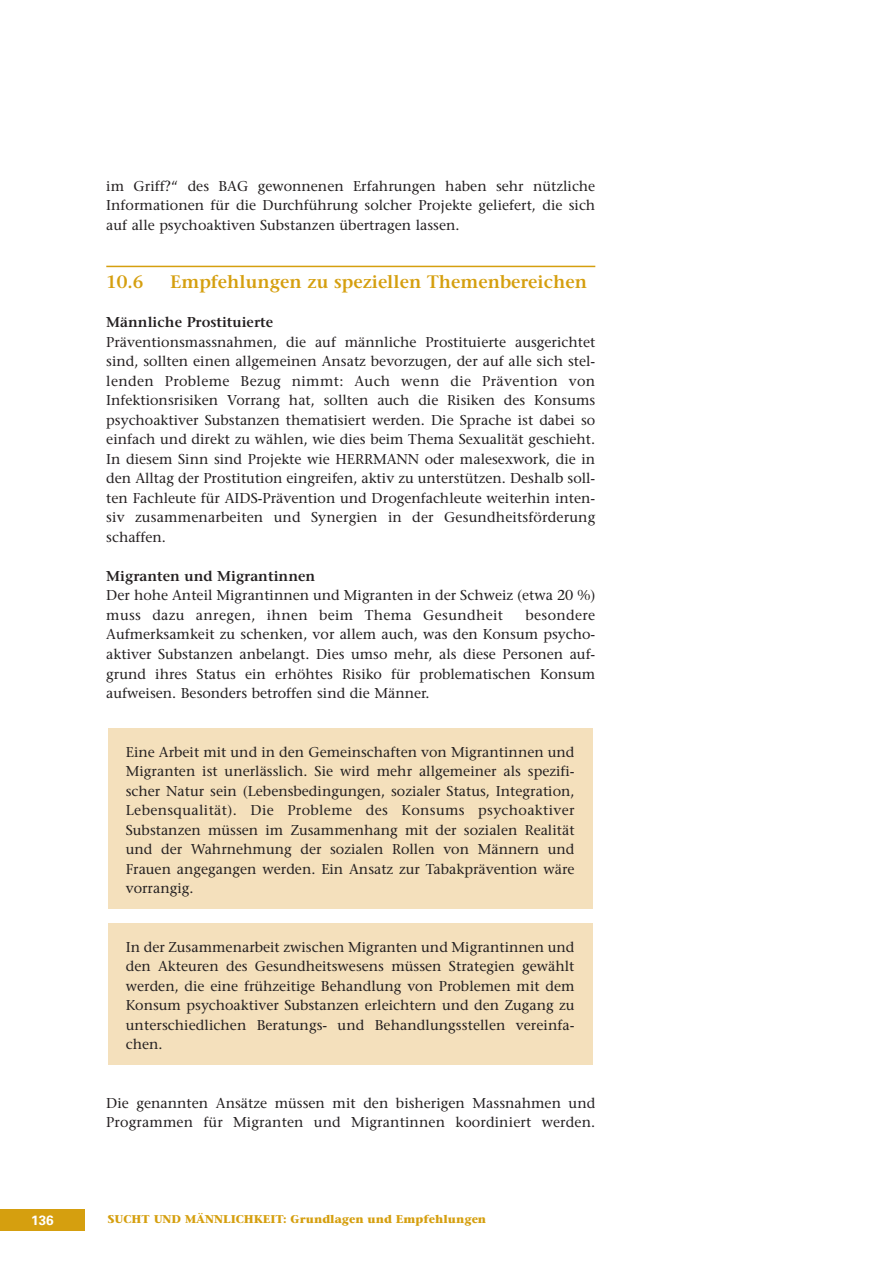
<style>
.page{position:relative;width:893px;height:1263px;background:#fff}
.page>*{position:absolute;margin:0;border:0;box-sizing:border-box;transform-origin:0 0}
.t1{font:600 18px "Stone Serif";color:#d59f0f}
.t2{font:14.25px/19.5px "Stone Serif";color:#231f20;text-align:justify}
.t3{font:600 14.25px "Stone Serif";color:#231f20}
.t4{font:700 13.5px "Univers";color:#fff}
.t5{font:700 11.25px "Stone Serif";color:#d59f0f}
</style>
<div class="page">
<div style="left:0;top:1209px;width:85px;height:21px;background:#d59f0f"></div>
<hr style="left:106px;top:266px;width:489px;height:1px;background:#d59f0f">
<div style="left:108px;top:923px;width:485px;height:141px;background:#f4e0bc"></div>
<div style="left:108px;top:728px;width:485px;height:181px;background:#f4e0bc"></div>
<p class="t2" style="left:106px;top:178px;width:491px">im Griff?“ des BAG gewonnenen Erfahrungen haben sehr nützliche Informationen für die Durchführung solcher Projekte geliefert, die sich auf alle psychoaktiven Substanzen übertragen lassen.</p>
<p class="t1" style="left:106px;top:275px;width:39px">10.6</p>
<p class="t1" style="left:170px;top:275px;width:418px">Empfehlungen zu speziellen Themenbereichen</p>
<p class="t3" style="left:106px;top:317px;width:168px">Männliche Prostituierte</p>
<p class="t2" style="left:106px;top:334px;width:491px">Präventionsmassnahmen, die auf männliche Prostituierte ausgerichtet sind, sollten einen allgemeinen Ansatz bevorzugen, der auf alle sich stel&shy;lenden Probleme Bezug nimmt: Auch wenn die Prävention von Infektionsrisiken Vorrang hat, sollten auch die Risiken des Konsums psychoaktiver Substanzen thematisiert werden. Die Sprache ist dabei so einfach und direkt zu wählen, wie dies beim Thema Sexualität geschieht.<br>In diesem Sinn sind Projekte wie HERRMANN oder malesexwork, die in den Alltag der Prostitution eingreifen, aktiv zu unterstützen. Deshalb soll&shy;ten Fachleute für AIDS-Prävention und Drogenfachleute weiterhin inten&shy;siv zusammenarbeiten und Synergien in der Gesundheitsförderung schaffen.</p>
<p class="t3" style="left:106px;top:570px;width:210px">Migranten und Migrantinnen</p>
<p class="t2" style="left:106px;top:587px;width:490px">Der hohe Anteil Migrantinnen und Migranten in der Schweiz (etwa 20 %) muss dazu anregen, ihnen beim Thema Gesundheit</p>
<p class="t2" style="left:106px;top:607px;width:491px;text-indent:419px">besondere Aufmerksamkeit zu schenken, vor allem auch, was den Konsum psycho&shy;aktiver Substanzen anbelangt. Dies umso mehr, als diese Personen auf&shy;grund ihres Status ein erhöhtes Risiko für problematischen Konsum aufweisen. Besonders betroffen sind die Männer.</p>
<p class="t2" style="left:126px;top:743px;width:450px">Eine Arbeit mit und in den Gemeinschaften von Migrantinnen und Migranten ist unerlässlich. Sie wird mehr allgemeiner als spezifi&shy;scher Natur sein (Lebensbedingungen, sozialer Status, Integration, Lebensqualität). Die Probleme des Konsums psychoaktiver Substanzen müssen im Zusammenhang mit der sozialen Realität und der Wahrnehmung der sozialen Rollen von Männern und Frauen angegangen werden. Ein Ansatz zur Tabakprävention wäre vorrangig.</p>
<p class="t2" style="left:126px;top:938px;width:450px">In der Zusammenarbeit zwischen Migranten und Migrantinnen und den Akteuren des Gesundheitswesens müssen Strategien gewählt werden, die eine frühzeitige Behandlung von Problemen mit dem Konsum psychoaktiver Substanzen erleichtern und den Zugang zu unterschiedlichen Beratungs- und Behandlungsstellen vereinfa&shy;chen.</p>
<p class="t2" style="left:106px;top:1094px;width:490px">Die genannten Ansätze müssen mit den bisherigen Massnahmen und<br>Programmen für Migranten und Migrantinnen koordiniert werden.</p>
<p class="t4" style="left:31px;top:1215px;width:24px">136</p>
<p class="t5" style="left:108px;top:1215px;width:380px">SUCHT UND MÄNNLICHKEIT: Grundlagen und Empfehlungen</p>
</div>
